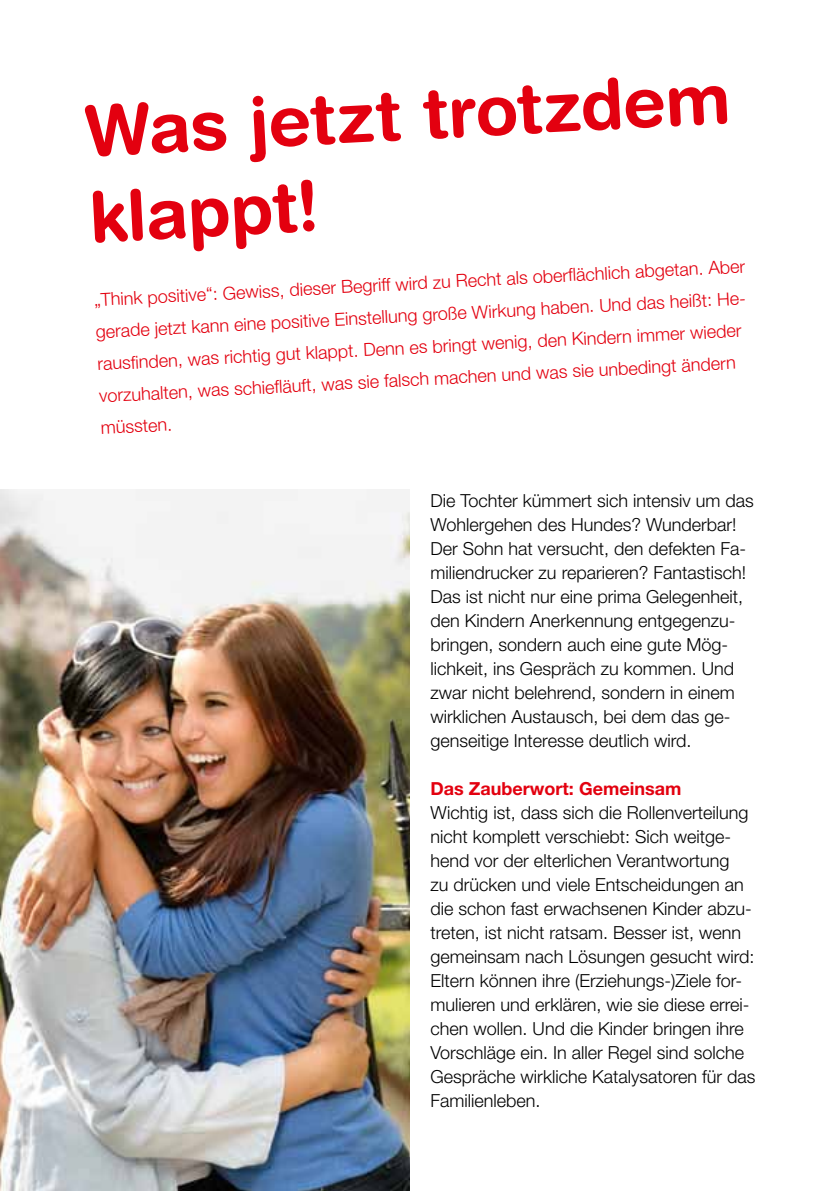
<style>
.page{position:relative;width:840px;height:1191px;background:#fff}
.page>*{position:absolute;margin:0;border:0;box-sizing:border-box;transform-origin:0 0}
.t1{font:700 70px/86px "Helvetica Rounded LT Std";color:#e3000f}
.t2{font:300 18px/24px "Helvetica Neue LT Std";color:#000}
.t3{font:300 18px/32px "Helvetica Neue LT Std";color:#e3000f}
.t4{font:700 18px "Helvetica Neue LT Std";color:#e3000f}
</style>
<div class="page">
<img style="left:0;top:490px;width:409px;height:701px">
<h1 class="t1" style="left:83px;top:87px;width:646px;rotate:-3deg">Was jetzt trotzdem klappt!</h1>
<p class="t3" style="left:93px;top:283px;width:654px;rotate:-3deg">„Think positive“: Gewiss, dieser Begriff wird zu Recht als oberfl ächlich abgetan. Aber gerade jetzt kann eine positive Einstellung große Wirkung haben. Und das heißt: He&shy;rausfi nden, was richtig gut klappt. Denn es bringt wenig, den Kindern immer wieder vorzuhalten, was schiefl äuft, was sie falsch machen und was sie unbedingt ändern müssten.</p>
<p class="t2" style="left:430px;top:488px;width:325px">Die Tochter kümmert sich intensiv um das Wohlergehen des Hundes? Wunderbar!<br>Der Sohn hat versucht, den defekten Fa&shy;miliendrucker zu reparieren? Fantastisch!<br>Das ist nicht nur eine prima Gelegenheit, den Kindern Anerkennung entgegenzu&shy;bringen, sondern auch eine gute Mög&shy;lichkeit, ins Gespräch zu kommen. Und zwar nicht belehrend, sondern in einem wirklichen Austausch, bei dem das ge&shy;genseitige Interesse deutlich wird.</p>
<p class="t4" style="left:430px;top:777px;width:252px">Das Zauberwort: Gemeinsam</p>
<p class="t2" style="left:430px;top:800px;width:326px">Wichtig ist, dass sich die Rollenverteilung nicht komplett verschiebt: Sich weitge&shy;hend vor der elterlichen Verantwortung<br>zu drücken und viele Entscheidungen an die schon fast erwachsenen Kinder abzu&shy;treten, ist nicht ratsam. Besser ist, wenn gemeinsam nach Lösungen gesucht wird:<br>Eltern können ihre (Erziehungs-)Ziele for&shy;mulieren und erklären, wie sie diese errei&shy;chen wollen. Und die Kinder bringen ihre Vorschläge ein. In aller Regel sind solche Gespräche wirkliche Katalysatoren für das Familienleben.</p>
</div>
